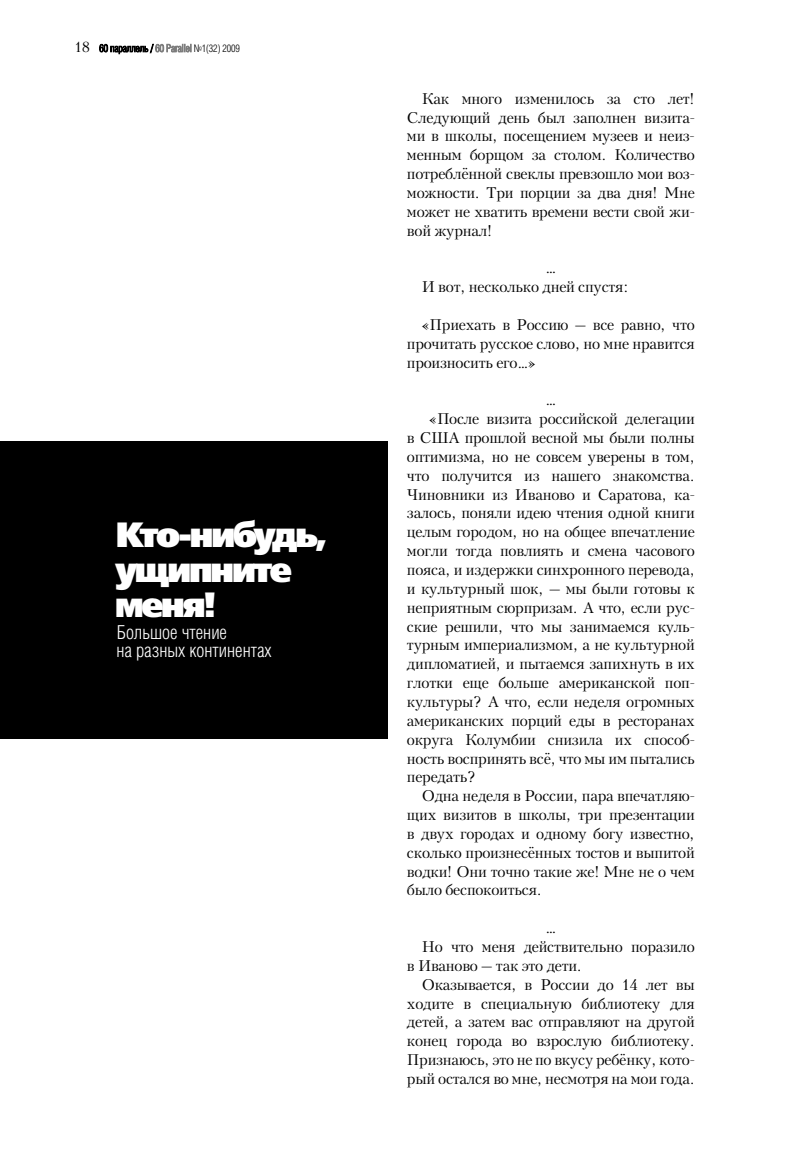
<style>
.page{position:relative;width:794px;height:1166px;background:#fff}
.page>*{position:absolute;margin:0;border:0;box-sizing:border-box;transform-origin:0 0}
.t1{font:35px/35px "Free Set Black C";letter-spacing:-.08em;color:#fff}
.t2{font:300 19.25px/17.5px "Helios Cond";color:#fff}
.t3{font:14.88px/18.9px "Kudrashov C";letter-spacing:-.02em;color:#000;text-align:justify}
</style>
<div class="page">
<div style="left:0;top:441px;width:387px;height:298px;background:#000"></div>
<svg style="left:99px;top:44px;width:92px;height:10px"></svg>
<h1 class="t1" style="left:115px;top:519px;width:213px">Кто-нибудь, ущипните меня!</h1>
<p class="t2" style="left:116px;top:624px;width:157px">Большое чтение<br>на разных континентах</p>
<p class="t3" style="left:407px;top:89px;width:289px;text-indent:15px">Как много изменилось за сто лет!<br>Следующий день был заполнен визита&shy;ми в школы, посещением музеев и неиз&shy;менным борщом за столом. Количество потреблённой свеклы превзошло мои воз&shy;можности. Три порции за два дня! Мне может не хватить времени вести свой жи&shy;вой журнал!</p>
<p class="t3" style="left:422px;top:259px;width:208px;text-indent:124px">…<br>И вот, несколько дней спустя:</p>
<p class="t3" style="left:407px;top:315px;width:289px;text-indent:15px">«Приехать в Россию – все равно, что прочитать русское слово, но мне нравится произносить его…»</p>
<p class="t3" style="left:545px;top:391px;width:12px">…</p>
<p class="t3" style="left:429px;top:410px;width:267px">«После визита российской делегации</p>
<p class="t3" style="left:407px;top:429px;width:289px">в США прошлой весной мы были полны</p>
<p class="t3" style="left:407px;top:447px;width:289px">оптимизма, но не совсем уверены в том,</p>
<p class="t3" style="left:407px;top:466px;width:289px">что получится из нашего знакомства.</p>
<p class="t3" style="left:407px;top:485px;width:289px">Чиновники из Иваново и Саратова, ка-</p>
<p class="t3" style="left:407px;top:504px;width:289px">залось, поняли идею чтения одной книги</p>
<p class="t3" style="left:407px;top:523px;width:289px">целым городом, но на общее впечатление</p>
<p class="t3" style="left:407px;top:542px;width:289px">могли тогда повлиять и смена часового</p>
<p class="t3" style="left:407px;top:560px;width:289px">пояса, и издержки синхронного перевода,</p>
<p class="t3" style="left:407px;top:579px;width:289px">и культурный шок, – мы были готовы к</p>
<p class="t3" style="left:407px;top:598px;width:289px">неприятным сюрпризам. А что, если рус-</p>
<p class="t3" style="left:407px;top:617px;width:289px">ские решили, что мы занимаемся куль-</p>
<p class="t3" style="left:407px;top:636px;width:289px">турным империализмом, а не культурной</p>
<p class="t3" style="left:407px;top:655px;width:289px">дипломатией, и пытаемся запихнуть в их</p>
<p class="t3" style="left:407px;top:674px;width:289px">глотки еще больше американской поп-</p>
<p class="t3" style="left:407px;top:692px;width:289px">культуры? А что, если неделя огромных</p>
<p class="t3" style="left:407px;top:711px;width:289px">американских порций еды в ресторанах</p>
<p class="t3" style="left:407px;top:730px;width:289px">округа Колумбии снизила их способ-</p>
<p class="t3" style="left:407px;top:749px;width:289px">ность воспринять всё, что мы им пытались</p>
<p class="t3" style="left:407px;top:768px;width:71px">передать?</p>
<p class="t3" style="left:422px;top:787px;width:274px">Одна неделя в России, пара впечатляю-</p>
<p class="t3" style="left:407px;top:805px;width:289px">щих визитов в школы, три презентации</p>
<p class="t3" style="left:407px;top:824px;width:289px">в двух городах и одному богу известно,</p>
<p class="t3" style="left:407px;top:843px;width:289px">сколько произнесённых тостов и выпитой</p>
<p class="t3" style="left:407px;top:862px;width:289px">водки! Они точно такие же! Мне не о чем</p>
<p class="t3" style="left:407px;top:881px;width:137px">было беспокоиться.</p>
<p class="t3" style="left:545px;top:919px;width:12px">…</p>
<p class="t3" style="left:422px;top:937px;width:274px">Но что меня действительно поразило</p>
<p class="t3" style="left:407px;top:956px;width:177px">в Иваново – так это дети.</p>
<p class="t3" style="left:422px;top:975px;width:274px">Оказывается, в России до 14 лет вы</p>
<p class="t3" style="left:407px;top:994px;width:289px">ходите в специальную библиотеку для</p>
<p class="t3" style="left:407px;top:1013px;width:289px">детей, а затем вас отправляют на другой</p>
<p class="t3" style="left:407px;top:1032px;width:289px">конец города во взрослую библиотеку.</p>
<p class="t3" style="left:407px;top:1050px;width:289px">Признаюсь, это не по вкусу ребёнку, кото-</p>
<p class="t3" style="left:407px;top:1069px;width:289px">рый остался во мне, несмотря на мои года.</p>
</div>
